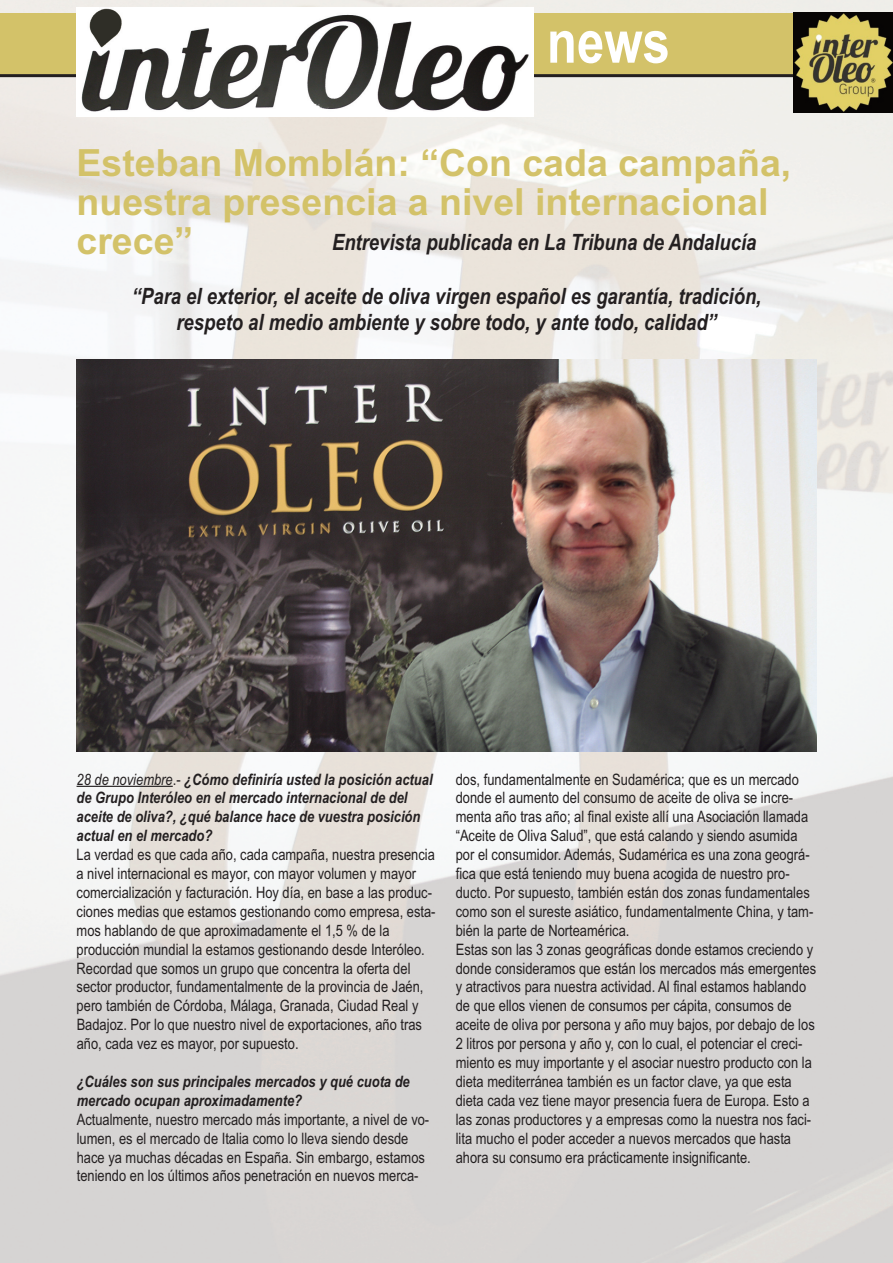
<style>
.page{position:relative;width:893px;height:1263px;background:#fff}
.page>*{position:absolute;margin:0;border:0;box-sizing:border-box;transform-origin:0 0}
.t1{font:700 60px "Arial Narrow";color:#fff}
.t2{font:700 37.5px/39px "Arial";color:#d3c269}
.t3{font:italic 700 22.5px/25.5px "Arial Narrow";color:#231f20;text-align:center}
.t4{font:15.75px/18.9px "Arial Narrow";color:#231f20}
.t5{font:italic 700 15.75px/18.9px "Arial Narrow";color:#231f20}
.s1{font-weight:400}
.s2{font-weight:400;font-style:normal}
</style>
<div class="page">
<img style="left:0;top:0;width:893px;height:1263px">
<div style="left:0;top:13px;width:817px;height:63px;background:#d3c269"></div>
<hr style="left:0;top:74px;width:815px;height:3px;background:#231f20">
<img style="left:793px;top:12px;width:100px;height:100px">
<img style="left:77px;top:8px;width:456px;height:108px">
<hr style="left:77px;top:786px;width:96px;height:1px;background:#231f20">
<img style="left:77px;top:360px;width:739px;height:391px">
<h1 class="t1" style="left:547px;top:7px;width:125px">news</h1>
<h2 class="t2" style="left:77px;top:143px;width:716px">Esteban Momblán: “Con cada campaña, nuestra presencia a nivel internacional crece”</h2>
<h3 class="t3" style="left:332px;top:230px;width:426px">Entrevista publicada en La Tribuna de Andalucía</h3>
<h3 class="t3" style="left:132px;top:284px;width:631px">“Para el exterior, el aceite de oliva virgen español es garantía, tradición, respeto al medio ambiente y sobre todo, y ante todo, calidad”</h3>
<p class="t5" style="left:77px;top:770px;width:358px"><span class="s1">28 de noviembre</span><span class="s2">.-</span> ¿Cómo definiría usted la posición actual de Grupo Interóleo en el mercado internacional de del aceite de oliva?, ¿qué balance hace de vuestra posición actual en el mercado?</p>
<p class="t4" style="left:77px;top:845px;width:361px">La verdad es que cada año, cada campaña, nuestra presencia a nivel internacional es mayor, con mayor volumen y mayor comercialización y facturación. Hoy día, en base a las produc&shy;ciones medias que estamos gestionando como empresa, esta&shy;mos hablando de que aproximadamente el 1,5 % de la producción mundial la estamos gestionando desde Interóleo.<br>Recordad que somos un grupo que concentra la oferta del sector productor, fundamentalmente de la provincia de Jaén, pero también de Córdoba, Málaga, Granada, Ciudad Real y Badajoz. Por lo que nuestro nivel de exportaciones, año tras año, cada vez es mayor, por supuesto.</p>
<p class="t5" style="left:77px;top:1072px;width:335px">¿Cuáles son sus principales mercados y qué cuota de mercado ocupan aproximadamente?</p>
<p class="t4" style="left:77px;top:1110px;width:354px">Actualmente, nuestro mercado más importante, a nivel de vo&shy;lumen, es el mercado de Italia como lo lleva siendo desde hace ya muchas décadas en España. Sin embargo, estamos teniendo en los últimos años penetración en nuevos merca-</p>
<p class="t4" style="left:456px;top:770px;width:362px">dos, fundamentalmente en Sudamérica; que es un mercado donde el aumento del consumo de aceite de oliva se incre&shy;menta año tras año; al final existe allí una Asociación llamada “Aceite de Oliva Salud”, que está calando y siendo asumida por el consumidor. Además, Sudamérica es una zona geográ&shy;fica que está teniendo muy buena acogida de nuestro pro&shy;ducto. Por supuesto, también están dos zonas fundamentales como son el sureste asiático, fundamentalmente China, y tam&shy;bién la parte de Norteamérica.<br>Estas son las 3 zonas geográficas donde estamos creciendo y donde consideramos que están los mercados más emergentes y atractivos para nuestra actividad. Al final estamos hablando de que ellos vienen de consumos per cápita, consumos de aceite de oliva por persona y año muy bajos, por debajo de los 2 litros por persona y año y, con lo cual, el potenciar el creci&shy;miento es muy importante y el asociar nuestro producto con la dieta mediterránea también es un factor clave, ya que esta dieta cada vez tiene mayor presencia fuera de Europa. Esto a las zonas productores y a empresas como la nuestra nos faci&shy;lita mucho el poder acceder a nuevos mercados que hasta ahora su consumo era prácticamente insignificante.</p>
</div>
